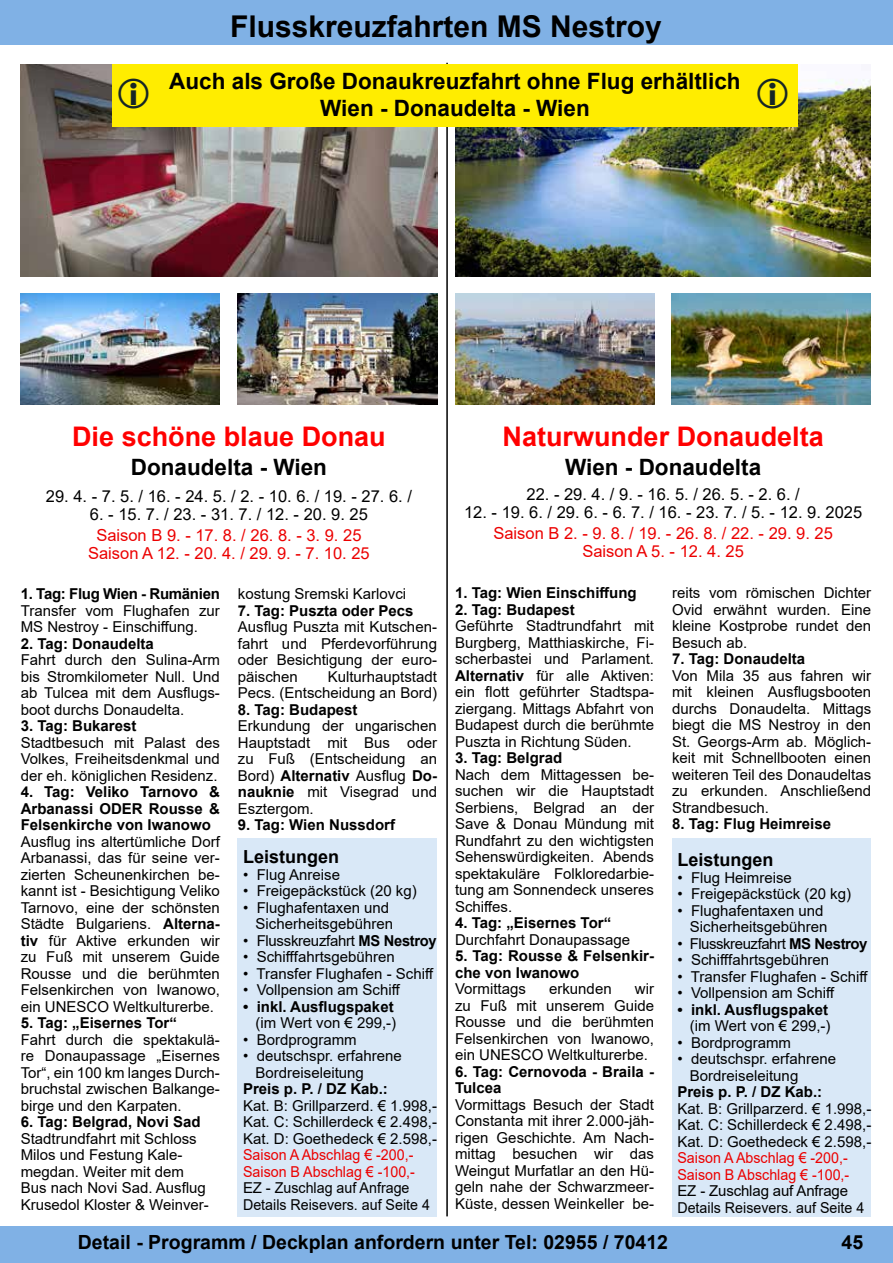
<style>
.page{position:relative;width:893px;height:1263px;background:#fff}
.page>*{position:absolute;margin:0;border:0;box-sizing:border-box;transform-origin:0 0}
.t1{font:700 30px "Arial";color:#000}
.t2{font:700 27px "Arial";color:#f00}
.t3{font:700 22.5px/27px "Arial";color:#000;text-align:center}
.t4{font:700 19.5px "Arial";color:#000}
.t5{font:700 18px "Arial";color:#000}
.t6{font:16.5px "Arial";color:#000}
.t7{font:16.5px/18px "Arial";color:#ec0000;text-align:center}
.t8{font:15px/16.5px "Arial";color:#000;text-align:justify}
.t9{font:700 15px/16.5px "Arial";color:#000}
.t10{font:15px/16.5px "Arial";color:#ec0000;scale:.95 1}
.t11{font:15px "Arial";letter-spacing:-.02em;color:#000}
.t12{font:15px "Arial";letter-spacing:-.03em;color:#000}
.t13{font:700 15px "Arial";letter-spacing:-.02em;color:#000}
.s1{font-weight:700}
</style>
<div class="page">
<div style="left:0;top:1227px;width:893px;height:36px;background:#80b1e5"></div>
<div style="left:0;top:0;width:893px;height:45px;background:#80b1e5"></div>
<img style="left:671px;top:294px;width:200px;height:110px">
<img style="left:21px;top:64px;width:416px;height:213px">
<hr style="left:446px;top:63px;width:2px;height:1153px;background:#000">
<img style="left:455px;top:79px;width:415px;height:198px">
<img style="left:238px;top:294px;width:199px;height:110px">
<img style="left:21px;top:294px;width:199px;height:110px">
<img style="left:455px;top:294px;width:199px;height:110px">
<div style="left:238px;top:838px;width:199px;height:378px;background:#d9e8f7"></div>
<div style="left:672px;top:838px;width:199px;height:378px;background:#d9e8f7"></div>
<div style="left:112px;top:64px;width:686px;height:62px;background:#ffed00"></div>
<h1 class="t1" style="left:230px;top:5px;width:433px">Flusskreuzfahrten MS Nestroy</h1>
<h3 class="t3" style="left:169px;top:68px;width:573px">Auch als Große Donaukreuzfahrt ohne Flug erhältlich<br>Wien - Donaudelta - Wien</h3>
<h2 class="t2" style="left:72px;top:418px;width:315px">Die schöne blaue Donau</h2>
<h3 class="t3" style="left:131px;top:454px;width:198px">Donaudelta - Wien</h3>
<p class="t6" style="left:46px;top:484px;width:368px">29. 4. - 7. 5. / 16. - 24. 5. / 2. - 10. 6. / 19. - 27. 6. /</p>
<p class="t6" style="left:90px;top:502px;width:279px">6. - 15. 7. / 23. - 31. 7. / 12. - 20. 9. 25</p>
<p class="t7" style="left:88px;top:526px;width:283px">Saison B 9. - 17. 8. / 26. 8. - 3. 9. 25<br>Saison A 12. - 20. 4. / 29. 9. - 7. 10. 25</p>
<p class="t13" style="left:21px;top:583px;width:201px">1. Tag: Flug Wien - Rumänien</p>
<p class="t8" style="left:21px;top:602px;width:201px">Transfer vom Flughafen zur<br>MS Nestroy - Einschiffung.</p>
<p class="t9" style="left:21px;top:635px;width:135px">2. Tag: Donaudelta</p>
<p class="t8" style="left:21px;top:651px;width:201px">Fahrt durch den Sulina-Arm bis Stromkilometer Null. Und ab Tulcea mit dem Ausflugs&shy;boot durchs Donaudelta.</p>
<p class="t9" style="left:21px;top:718px;width:117px">3. Tag: Bukarest</p>
<p class="t8" style="left:21px;top:734px;width:201px">Stadtbesuch mit Palast des Volkes, Freiheitsdenkmal und der eh. königlichen Residenz.</p>
<p class="t9" style="left:21px;top:784px;width:201px;text-align:justify">4. Tag: Veliko Tarnovo &amp; Arbanassi ODER Rousse &amp; Felsenkirche von Iwanowo</p>
<p class="t8" style="left:21px;top:833px;width:201px">Ausflug ins altertümliche Dorf Arbanassi, das für seine ver&shy;zierten Scheunenkirchen be&shy;kannt ist - Besichtigung Veliko Tarnovo, eine der schönsten Städte Bulgariens. <span class="s1">Alterna&shy;tiv</span> für Aktive erkunden wir zu Fuß mit unserem Guide Rousse und die berühmten Felsenkirchen von Iwanowo, ein UNESCO Weltkulturerbe.</p>
<p class="t9" style="left:21px;top:1015px;width:158px">5. Tag: „Eisernes Tor“</p>
<p class="t8" style="left:21px;top:1031px;width:201px">Fahrt durch die spektakulä&shy;re Donaupassage „Eisernes Tor“, ein 100 km langes Durch&shy;bruchstal zwischen Balkange&shy;birge und den Karpaten.</p>
<p class="t9" style="left:21px;top:1114px;width:181px">6. Tag: Belgrad, Novi Sad</p>
<p class="t8" style="left:21px;top:1130px;width:190px;text-align:left">Stadtrundfahrt mit Schloss<br>Milos und Festung Kale&shy;megdan. Weiter mit dem<br>Bus nach Novi Sad. Ausflug<br>Krusedol Kloster &amp; Weinver-</p>
<p class="t8" style="left:238px;top:585px;width:170px">kostung Sremski Karlovci</p>
<p class="t9" style="left:238px;top:602px;width:177px">7. Tag: Puszta oder Pecs</p>
<p class="t8" style="left:238px;top:618px;width:201px">Ausflug Puszta mit Kutschen&shy;fahrt und Pferdevorführung oder Besichtigung der euro&shy;päischen</p>
<p class="t8" style="left:238px;top:668px;width:201px;text-align:right">Kulturhauptstadt<br>Pecs. (Entscheidung an Bord)</p>
<p class="t9" style="left:238px;top:701px;width:121px">8. Tag: Budapest</p>
<p class="t8" style="left:238px;top:717px;width:201px">Erkundung der ungarischen Hauptstadt mit Bus oder zu Fuß (Entscheidung an Bord) <span class="s1">Alternativ</span> Ausflug <span class="s1">Do&shy;nauknie</span> mit Visegrad und Esztergom.</p>
<p class="t9" style="left:238px;top:817px;width:159px">9. Tag: Wien Nussdorf</p>
<p class="t5" style="left:243px;top:844px;width:98px">Leistungen</p>
<p class="t8" style="left:243px;top:866px;width:98px">• Flug Anreise</p>
<p class="t8" style="left:243px;top:883px;width:175px">• Freigepäckstück (20 kg)</p>
<p class="t8" style="left:243px;top:899px;width:152px;text-align:right">• Flughafentaxen und<br>Sicherheitsgebühren</p>
<p class="t11" style="left:243px;top:930px;width:195px">• Flusskreuzfahrt <span class="s1">MS Nestroy</span></p>
<p class="t8" style="left:243px;top:949px;width:153px">• Schifffahrtsgebühren</p>
<p class="t8" style="left:243px;top:965px;width:192px">• Transfer Flughafen - Schiff</p>
<p class="t8" style="left:243px;top:982px;width:159px">• Vollpension am Schiff</p>
<p class="t9" style="left:243px;top:998px;width:152px">• inkl. Ausflugspaket</p>
<p class="t8" style="left:256px;top:1015px;width:142px">(im Wert von € 299,-)</p>
<p class="t8" style="left:243px;top:1031px;width:115px">• Bordprogramm</p>
<p class="t8" style="left:256px;top:1048px;width:148px;text-indent:-13px">• deutschspr. erfahrene<br>Bordreiseleitung</p>
<p class="t9" style="left:243px;top:1081px;width:146px">Preis p. P. / DZ Kab.:</p>
<p class="t8" style="left:243px;top:1097px;width:195px">Kat. B: Grillparzerd. € 1.998,- Kat. C: Schillerdeck € 2.498,- Kat. D: Goethedeck € 2.598,-</p>
<p class="t10" style="left:243px;top:1147px;width:182px">Saison A Abschlag € -200,-<br>Saison B Abschlag € -100,-</p>
<p class="t8" style="left:243px;top:1180px;width:188px">EZ - Zuschlag auf Anfrage<br>Details Reisevers. auf Seite 4</p>
<h2 class="t2" style="left:503px;top:418px;width:323px">Naturwunder Donaudelta</h2>
<h3 class="t3" style="left:565px;top:454px;width:198px">Wien - Donaudelta</h3>
<p class="t6" style="left:526px;top:483px;width:275px">22. - 29. 4. / 9. - 16. 5. / 26. 5. - 2. 6. /</p>
<p class="t6" style="left:464px;top:501px;width:400px">12. - 19. 6. / 29. 6. - 6. 7. / 16. - 23. 7. / 5. - 12. 9. 2025</p>
<p class="t7" style="left:493px;top:524px;width:341px">Saison B 2. - 9. 8. / 19. - 26. 8. / 22. - 29. 9. 25<br>Saison A 5. - 12. 4. 25</p>
<p class="t8" style="left:672px;top:584px;width:201px">reits vom römischen Dichter Ovid erwähnt wurden. Eine kleine Kostprobe rundet den Besuch ab.</p>
<p class="t9" style="left:672px;top:651px;width:135px">7. Tag: Donaudelta</p>
<p class="t8" style="left:672px;top:667px;width:201px">Von Mila 35 aus fahren wir mit kleinen Ausflugsbooten durchs Donaudelta. Mittags biegt die MS Nestroy in den St. Georgs-Arm ab. Möglich&shy;keit mit Schnellbooten einen weiteren Teil des Donaudeltas zu erkunden. Anschließend Strandbesuch.</p>
<p class="t9" style="left:672px;top:816px;width:160px">8. Tag: Flug Heimreise</p>
<p class="t9" style="left:455px;top:585px;width:183px">1. Tag: Wien Einschiffung</p>
<p class="t9" style="left:455px;top:601px;width:121px">2. Tag: Budapest</p>
<p class="t8" style="left:455px;top:617px;width:201px">Geführte Stadtrundfahrt mit Burgberg, Matthiaskirche, Fi&shy;scherbastei und Parlament.<br><span class="s1">Alternativ</span> für alle Aktiven: ein flott geführter Stadtspa&shy;ziergang. Mittags Abfahrt von Budapest durch die berühmte Puszta in Richtung Süden.</p>
<p class="t9" style="left:455px;top:750px;width:109px">3. Tag: Belgrad</p>
<p class="t8" style="left:455px;top:766px;width:201px">Nach dem Mittagessen be&shy;suchen wir die Hauptstadt Serbiens, Belgrad an der Save &amp; Donau Mündung mit Rundfahrt zu den wichtigsten Sehenswürdigkeiten. Abends spektakuläre Folkloredarbie&shy;tung am Sonnendeck unseres Schiffes.</p>
<p class="t9" style="left:455px;top:915px;width:158px">4. Tag: „Eisernes Tor“</p>
<p class="t8" style="left:455px;top:931px;width:177px">Durchfahrt Donaupassage</p>
<p class="t9" style="left:455px;top:948px;width:201px">5. Tag: Rousse &amp; Felsenkir&shy;che von Iwanowo</p>
<p class="t8" style="left:455px;top:980px;width:72px">Vormittags</p>
<p class="t8" style="left:549px;top:980px;width:64px">erkunden</p>
<p class="t5" style="left:677px;top:847px;width:98px">Leistungen</p>
<p class="t8" style="left:677px;top:869px;width:116px">• Flug Heimreise</p>
<p class="t8" style="left:677px;top:886px;width:175px">• Freigepäckstück (20 kg)</p>
<p class="t8" style="left:677px;top:902px;width:152px;text-align:right">• Flughafentaxen und<br>Sicherheitsgebühren</p>
<p class="t12" style="left:677px;top:933px;width:192px">• Flusskreuzfahrt <span class="s1">MS Nestroy</span></p>
<p class="t8" style="left:677px;top:952px;width:153px">• Schifffahrtsgebühren</p>
<p class="t8" style="left:677px;top:968px;width:192px">• Transfer Flughafen - Schiff</p>
<p class="t8" style="left:677px;top:985px;width:159px">• Vollpension am Schiff</p>
<p class="t9" style="left:677px;top:1001px;width:152px">• inkl. Ausflugspaket</p>
<p class="t8" style="left:690px;top:1018px;width:142px">(im Wert von € 299,-)</p>
<p class="t8" style="left:677px;top:1034px;width:115px">• Bordprogramm</p>
<p class="t8" style="left:690px;top:1051px;width:148px;text-indent:-13px">• deutschspr. erfahrene<br>Bordreiseleitung</p>
<p class="t9" style="left:677px;top:1084px;width:146px">Preis p. P. / DZ Kab.:</p>
<p class="t8" style="left:677px;top:1100px;width:195px">Kat. B: Grillparzerd. € 1.998,- Kat. C: Schillerdeck € 2.498,- Kat. D: Goethedeck € 2.598,-</p>
<p class="t10" style="left:677px;top:1150px;width:182px">Saison A Abschlag € -200,-<br>Saison B Abschlag € -100,-</p>
<p class="t8" style="left:677px;top:1183px;width:188px">EZ - Zuschlag auf Anfrage<br>Details Reisevers. auf Seite 4</p>
<p class="t8" style="left:455px;top:980px;width:201px;text-indent:180px">wir zu Fuß mit unserem Guide Rousse und die berühmten Felsenkirchen von Iwanowo, ein UNESCO Weltkulturerbe.</p>
<p class="t9" style="left:455px;top:1063px;width:201px">6. Tag: Cernovoda - Braila -<br>Tulcea</p>
<p class="t8" style="left:455px;top:1096px;width:201px">Vormittags Besuch der Stadt Constanta mit ihrer 2.000-jäh&shy;rigen Geschichte. Am Nach&shy;mittag besuchen wir das Weingut Murfatlar an den Hü&shy;geln nahe der Schwarzmeer-Küste, dessen Weinkeller be-</p>
<h3 class="t4" style="left:78px;top:1228px;width:592px">Detail - Programm / Deckplan anfordern unter Tel: 02955 / 70412</h3>
<h3 class="t4" style="left:842px;top:1228px;width:23px">45</h3>
</div>
